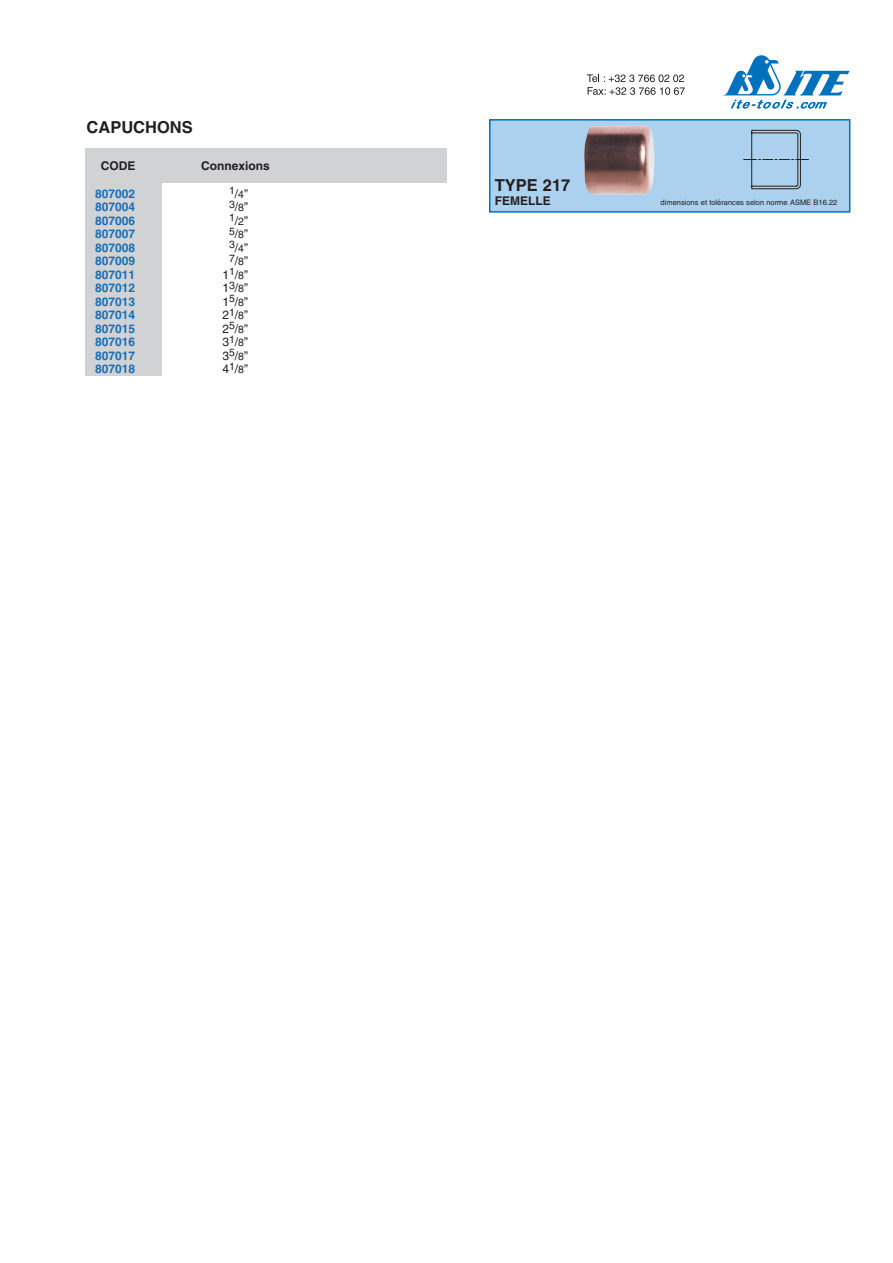
<style>
.page{position:relative;width:893px;height:1263px;background:#fff}
.page>*{position:absolute;margin:0;border:0;box-sizing:border-box;transform-origin:0 0}
.t1{font:700 16.5px "Helvetica";color:#231f20}
.t2{font:700 12px "Helvetica";color:#176eb8}
.t3{font:12px "Helvetica";color:#231f20}
.t4{font:700 12px "Helvetica";color:#231f20}
.t5{font:10.5px "Helvetica";color:#231f20}
.t6{font:7.5px "Helvetica";color:#231f20}
.s1{font-size:12px}
.s2{font-size:10.5px}
</style>
<div class="page">
<svg style="left:587px;top:74px;width:97px;height:21px"></svg>
<svg style="left:723px;top:55px;width:127px;height:53px"></svg>
<div style="left:489px;top:119px;width:361px;height:94px;background:#acd1ee;border:2px solid #0072bc"></div>
<img style="left:584px;top:125px;width:70px;height:70px">
<svg style="left:744px;top:130px;width:64px;height:59px"></svg>
<div style="left:85px;top:179px;width:77px;height:197px;background:#d1d2d4"></div>
<div style="left:85px;top:149px;width:361px;height:34px;background:#d1d2d4"></div>
<h1 class="t1" style="left:87px;top:117px;width:108px">CAPUCHONS</h1>
<p class="t4" style="left:101px;top:159px;width:36px">CODE</p>
<p class="t4" style="left:201px;top:159px;width:70px">Connexions</p>
<p class="t2" style="left:95px;top:186px;width:42px">807002</p>
<p class="t5" style="left:229px;top:186px;width:21px">1<span class="s1">/</span>4<span class="s1">”</span></p>
<p class="t2" style="left:95px;top:200px;width:42px">807004</p>
<p class="t5" style="left:229px;top:200px;width:21px">3<span class="s1">/</span>8<span class="s1">”</span></p>
<p class="t2" style="left:95px;top:213px;width:42px">807006</p>
<p class="t5" style="left:229px;top:213px;width:21px">1<span class="s1">/</span>2<span class="s1">”</span></p>
<p class="t2" style="left:95px;top:227px;width:42px">807007</p>
<p class="t5" style="left:229px;top:227px;width:21px">5<span class="s1">/</span>8<span class="s1">”</span></p>
<p class="t2" style="left:95px;top:240px;width:42px">807008</p>
<p class="t5" style="left:229px;top:240px;width:21px">3<span class="s1">/</span>4<span class="s1">”</span></p>
<p class="t2" style="left:95px;top:254px;width:42px">807009</p>
<p class="t5" style="left:229px;top:254px;width:21px">7<span class="s1">/</span>8<span class="s1">”</span></p>
<p class="t2" style="left:95px;top:267px;width:42px">807011</p>
<p class="t3" style="left:222px;top:268px;width:27px">1<sup>1</sup>/<span class="s2">8</span>”</p>
<p class="t2" style="left:95px;top:281px;width:42px">807012</p>
<p class="t3" style="left:222px;top:281px;width:27px">1<sup>3</sup>/<span class="s2">8</span>”</p>
<p class="t2" style="left:95px;top:294px;width:42px">807013</p>
<p class="t3" style="left:222px;top:295px;width:27px">1<sup>5</sup>/<span class="s2">8</span>”</p>
<p class="t2" style="left:95px;top:308px;width:42px">807014</p>
<p class="t3" style="left:222px;top:308px;width:27px">2<sup>1</sup>/<span class="s2">8</span>”</p>
<p class="t2" style="left:95px;top:321px;width:42px">807015</p>
<p class="t3" style="left:222px;top:322px;width:27px">2<sup>5</sup>/<span class="s2">8</span>”</p>
<p class="t2" style="left:95px;top:335px;width:42px">807016</p>
<p class="t3" style="left:222px;top:335px;width:27px">3<sup>1</sup>/<span class="s2">8</span>”</p>
<p class="t2" style="left:95px;top:348px;width:42px">807017</p>
<p class="t3" style="left:222px;top:349px;width:27px">3<sup>5</sup>/<span class="s2">8</span>”</p>
<p class="t2" style="left:95px;top:362px;width:42px">807018</p>
<p class="t3" style="left:222px;top:362px;width:27px">4<sup>1</sup>/<span class="s2">8</span>”</p>
<h1 class="t1" style="left:495px;top:175px;width:77px">TYPE 217</h1>
<p class="t4" style="left:495px;top:193px;width:58px">FEMELLE</p>
<p class="t6" style="left:661px;top:198px;width:178px">dimensions et tolérances selon norme ASME B16.22</p>
</div>
